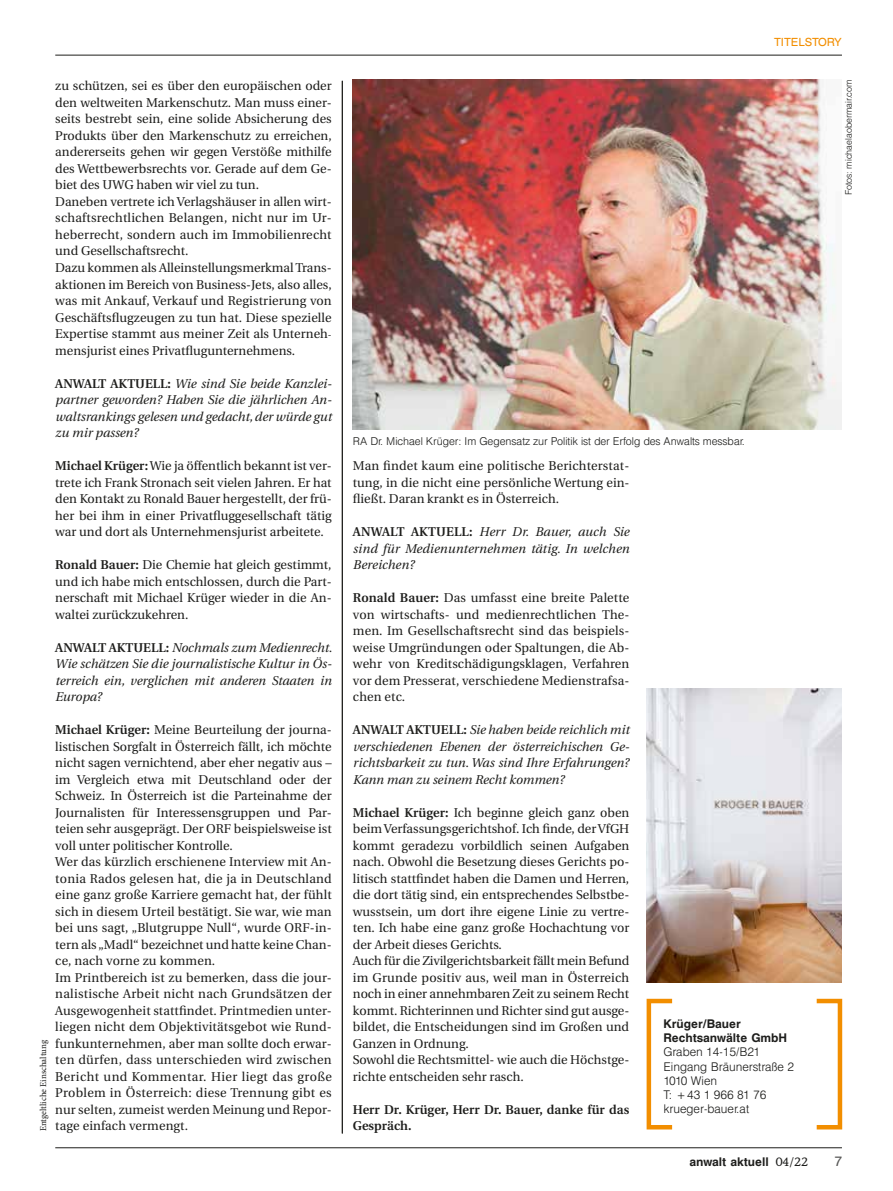
<style>
.page{position:relative;width:893px;height:1191px;background:#fff}
.page>*{position:absolute;margin:0;border:0;box-sizing:border-box;transform-origin:0 0}
.t1{font:13.5px "AT Triumvirate";color:#575756}
.t2{font:12.75px/16.5px "Utopia";color:#1d1d1b;text-align:justify}
.t3{font:italic 12.75px/16.5px "Utopia";color:#1d1d1b;text-align:justify}
.t4{font:600 12.75px/16.5px "Utopia";color:#1d1d1b}
.t5{font:300 12px/14.2px "AT Triumvirate";color:#1d1d1b}
.t6{font:700 12px/14.2px "AT Triumvirate";color:#1d1d1b}
.t7{font:11.25px "AT Triumvirate";color:#f28e00}
.t8{font:300 10.8px "AT Triumvirate";color:#1d1d1b}
.t9{font:300 9px "AT Triumvirate";color:#1d1d1b}
.t10{font:9px "Minion Pro";letter-spacing:-.005em;color:#1d1d1b}
.s1{font-weight:600;font-style:normal}
.s2{font-weight:600}
.s3{font-family:"Stone Informal";font-weight:400}
</style>
<div class="page">
<hr style="left:55px;top:1147px;width:787px;height:1px;background:#1d1d1b">
<hr style="left:55px;top:55px;width:787px;height:1px;background:#1d1d1b">
<hr style="left:342px;top:81px;width:1px;height:1052px;background:#1d1d1b">
<div style="left:647px;top:998px;width:27px;height:131px;border:4px solid #f28e00"></div>
<div style="left:814px;top:998px;width:28px;height:131px;border:4px solid #f28e00"></div>
<img style="left:353px;top:80px;width:489px;height:349px">
<img style="left:646px;top:688px;width:196px;height:294px">
<p class="t2" style="left:55px;top:78px;width:278px;text-align:left">zu schützen, sei es über den europäischen oder den weltweiten Markenschutz. Man muss einer&shy;seits bestrebt sein, eine solide Absicherung des Produkts über den Markenschutz zu erreichen, andererseits gehen wir gegen Verstöße mithilfe des Wettbewerbsrechts vor. Gerade auf dem Ge&shy;biet des UWG haben wir viel zu tun.<br>Daneben vertrete ich Verlagshäuser in allen wirt&shy;schaftsrechtlichen Belangen, nicht nur im Ur&shy;heberrecht, sondern auch im Immobilienrecht und Gesellschaftsrecht.<br>Dazu kommen als Alleinstellungsmerkmal Trans&shy;aktionen im Bereich von Business-Jets, also alles, was mit Ankauf, Verkauf und Registrierung von Geschäftsflugzeugen zu tun hat. Diese spezielle Expertise stammt aus meiner Zeit als Unterneh&shy;mensjurist eines Privatflugunternehmens.</p>
<p class="t3" style="left:55px;top:375px;width:278px"><span class="s1">ANWALT AKTUELL:</span> Wie sind Sie beide Kanzlei&shy;partner geworden? Haben Sie die jährlichen An&shy;waltsrankings gelesen und gedacht, der würde gut zu mir passen?</p>
<p class="t2" style="left:55px;top:458px;width:278px"><span class="s2">Michael Krüger:</span> Wie ja öffentlich bekannt ist ver&shy;trete ich Frank Stronach seit vielen Jahren. Er hat den Kontakt zu Ronald Bauer hergestellt, der frü&shy;her bei ihm in einer Privatfluggesellschaft tätig war und dort als Unternehmensjurist arbeitete.</p>
<p class="t2" style="left:55px;top:557px;width:278px"><span class="s2">Ronald Bauer:</span> Die Chemie hat gleich gestimmt, und ich habe mich entschlossen, durch die Part&shy;nerschaft mit Michael Krüger wieder in die An&shy;waltei zurückzukehren.</p>
<p class="t3" style="left:55px;top:639px;width:278px"><span class="s1">ANWALT AKTUELL:</span> Nochmals zum Medienrecht.<br>Wie schätzen Sie die journalistische Kultur in Ös&shy;terreich ein, verglichen mit anderen Staaten in Europa?</p>
<p class="t2" style="left:55px;top:722px;width:278px;text-align:left"><span class="s2">Michael Krüger:</span> Meine Beurteilung der journa&shy;listischen Sorgfalt in Österreich fällt, ich möchte nicht sagen vernichtend, aber eher negativ aus – im Vergleich etwa mit Deutschland oder der Schweiz. In Österreich ist die Parteinahme der Journalisten für Interessensgruppen und Par&shy;teien sehr ausgeprägt. Der ORF beispielsweise ist voll unter politischer Kontrolle.<br>Wer das kürzlich erschienene Interview mit An&shy;tonia Rados gelesen hat, die ja in Deutschland eine ganz große Karriere gemacht hat, der fühlt sich in diesem Urteil bestätigt. Sie war, wie man bei uns sagt, „Blutgruppe Null“, wurde ORF-in&shy;tern als „Madl“ bezeichnet und hatte keine Chan&shy;ce, nach vorne zu kommen.<br>Im Printbereich ist zu bemerken, dass die jour&shy;nalistische Arbeit nicht nach Grundsätzen der Ausgewogenheit stattfindet. Printmedien unter&shy;liegen nicht dem Objektivitätsgebot wie Rund&shy;funkunternehmen, aber man sollte doch erwar&shy;ten dürfen, dass unterschieden wird zwischen Bericht und Kommentar. Hier liegt das große Problem in Österreich: diese Trennung gibt es nur selten, zumeist werden Meinung und Repor&shy;tage einfach vermengt.</p>
<p class="t10" style="left:37px;top:1131px;width:93px;rotate:-90deg">Entgeltliche Einschaltung</p>
<p class="t7" style="left:774px;top:35px;width:69px">TITELSTORY</p>
<p class="t9" style="left:843px;top:195px;width:117px;rotate:-90deg">Fotos: michaelaobermair.com</p>
<p class="t8" style="left:353px;top:434px;width:393px">RA Dr. Michael Krüger: Im Gegensatz zur Politik ist der Erfolg des Anwalts messbar.</p>
<p class="t2" style="left:353px;top:458px;width:278px">Man findet kaum eine politische Berichterstat&shy;tung, in die nicht eine persönliche Wertung ein&shy;fließt. Daran krankt es in Österreich.</p>
<p class="t3" style="left:353px;top:524px;width:278px"><span class="s1">ANWALT AKTUELL:</span> Herr Dr. Bauer, auch Sie sind für Medienunternehmen tätig. In welchen Bereichen?</p>
<p class="t2" style="left:353px;top:590px;width:278px"><span class="s2">Ronald Bauer:</span> Das umfasst eine breite Palette von wirtschafts- und medienrechtlichen The&shy;men. Im Gesellschaftsrecht sind das beispiels&shy;weise Umgründungen oder Spaltungen, die Ab&shy;wehr von Kreditschädigungsklagen, Verfahren vor dem Presserat, verschiedene Medienstrafsa&shy;chen etc.</p>
<p class="t3" style="left:353px;top:722px;width:278px"><span class="s1">ANWALT AKTUELL:</span> Sie haben beide reichlich mit verschiedenen Ebenen der österreichischen Ge&shy;richtsbarkeit zu tun. Was sind Ihre Erfahrungen?<br>Kann man zu seinem Recht kommen?</p>
<p class="t2" style="left:353px;top:804px;width:278px;text-align:left"><span class="s2">Michael Krüger:</span> Ich beginne gleich ganz oben beim Verfassungsgerichtshof. Ich finde, der VfGH kommt geradezu vorbildlich seinen Aufgaben nach. Obwohl die Besetzung dieses Gerichts po&shy;litisch stattfindet haben die Damen und Herren, die dort tätig sind, ein entsprechendes Selbstbe&shy;wusstsein, um dort ihre eigene Linie zu vertre&shy;ten. Ich habe eine ganz große Hochachtung vor der Arbeit dieses Gerichts.<br>Auch für die Zivilgerichtsbarkeit fällt mein Befund im Grunde positiv aus, weil man in Österreich noch in einer annehmbaren Zeit zu seinem Recht kommt. Richterinnen und Richter sind gut ausge&shy;bildet, die Entscheidungen sind im Großen und Ganzen in Ordnung.<br>Sowohl die Rechtsmittel- wie auch die Höchstge&shy;richte entscheiden sehr rasch.</p>
<p class="t4" style="left:353px;top:1101px;width:278px">Herr Dr. Krüger, Herr Dr. Bauer, danke für das<br>Gespräch.</p>
<p class="t6" style="left:663px;top:1016px;width:125px">Krüger/Bauer<br>Rechtsanwälte GmbH</p>
<p class="t5" style="left:663px;top:1044px;width:132px">Graben 14-15/B21<br>Eingang Bräunerstraße 2<br>1010 Wien<br>T: +43 1 966 81 76 krueger-bauer.at</p>
<p class="t6" style="left:689px;top:1154px;width:120px">anwalt aktuell <span class="s3">04/22</span></p>
<p class="t1" style="left:834px;top:1152px;width:9px">7</p>
</div>
